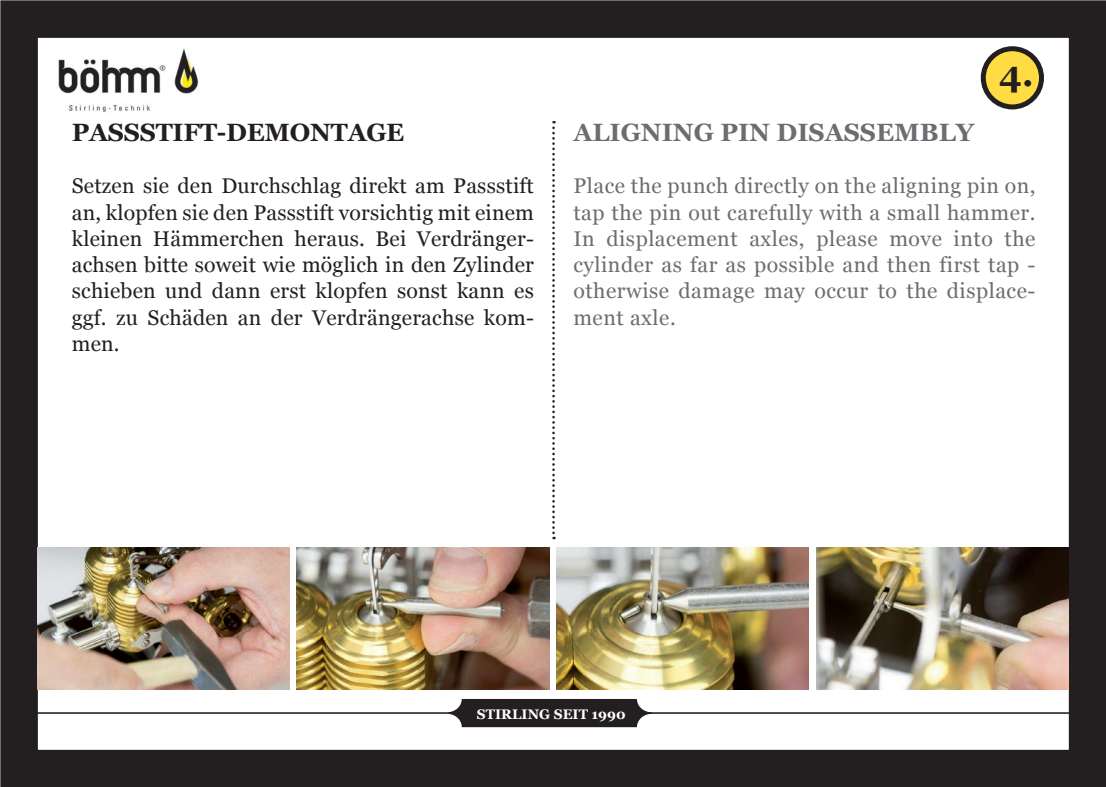
<style>
.page{position:relative;width:1106px;height:787px;background:#fff}
.page>*{position:absolute;margin:0;border:0;box-sizing:border-box;transform-origin:0 0}
.t1{font:700 35px "Georgia";color:#231f20}
.t2{font:700 25px "Georgia";color:#6c6d70}
.t3{font:700 25px "Georgia";letter-spacing:-.01em;color:#231f20}
.t4{font:21.25px/26.2px "Georgia";letter-spacing:.01em;color:#231f20;text-align:justify}
.t5{font:21.25px/26.2px "Georgia";letter-spacing:.025em;color:#6c6d70;text-align:justify}
.t6{font:700 13.75px "Georgia";color:#fff}
</style>
<div class="page">
<hr style="left:25px;top:712px;width:1058px;height:1px;background:#231f20">
<div style="left:448px;top:699px;width:203px;height:28px;background:#231f20;border-radius:14px"></div>
<div style="left:0;top:0;width:1106px;height:787px;border:38px solid #231f20"></div>
<img style="left:37px;top:548px;width:252px;height:141px">
<img style="left:297px;top:548px;width:252px;height:141px">
<img style="left:556px;top:548px;width:253px;height:141px">
<img style="left:816px;top:548px;width:252px;height:141px">
<img style="left:58px;top:48px;width:141px;height:65px">
<div style="left:983px;top:49px;width:58px;height:58px;background:#ffdc43;border-radius:50%"></div>
<div style="left:980px;top:46px;width:64px;height:63px;border:5px solid #231f20;border-radius:50%"></div>
<svg style="left:552px;top:121px;width:3px;height:418px"></svg>
<p class="t3" style="left:72px;top:116px;width:334px">PASSSTIFT-DEMONTAGE</p>
<p class="t4" style="left:72px;top:173px;width:464px">Setzen sie den Durchschlag direkt am Passstift an, klopfen sie den Passstift vorsichtig mit einem kleinen Hämmerchen heraus. Bei Verdränger&shy;achsen bitte soweit wie möglich in den Zylinder schieben und dann erst klopfen sonst kann es ggf. zu Schäden an der Verdrängerachse kom&shy;men.</p>
<h1 class="t1" style="left:999px;top:51px;width:36px">4.</h1>
<p class="t2" style="left:573px;top:116px;width:402px">ALIGNING PIN DISASSEMBLY</p>
<p class="t5" style="left:573px;top:173px;width:463px">Place the punch directly on the aligning pin on, tap the pin out carefully with a small hammer.<br>In displacement axles, please move into the cylinder as far as possible and then first tap - otherwise damage may occur to the displace&shy;ment axle.</p>
<p class="t6" style="left:477px;top:705px;width:150px">STIRLING SEIT 1990</p>
</div>
